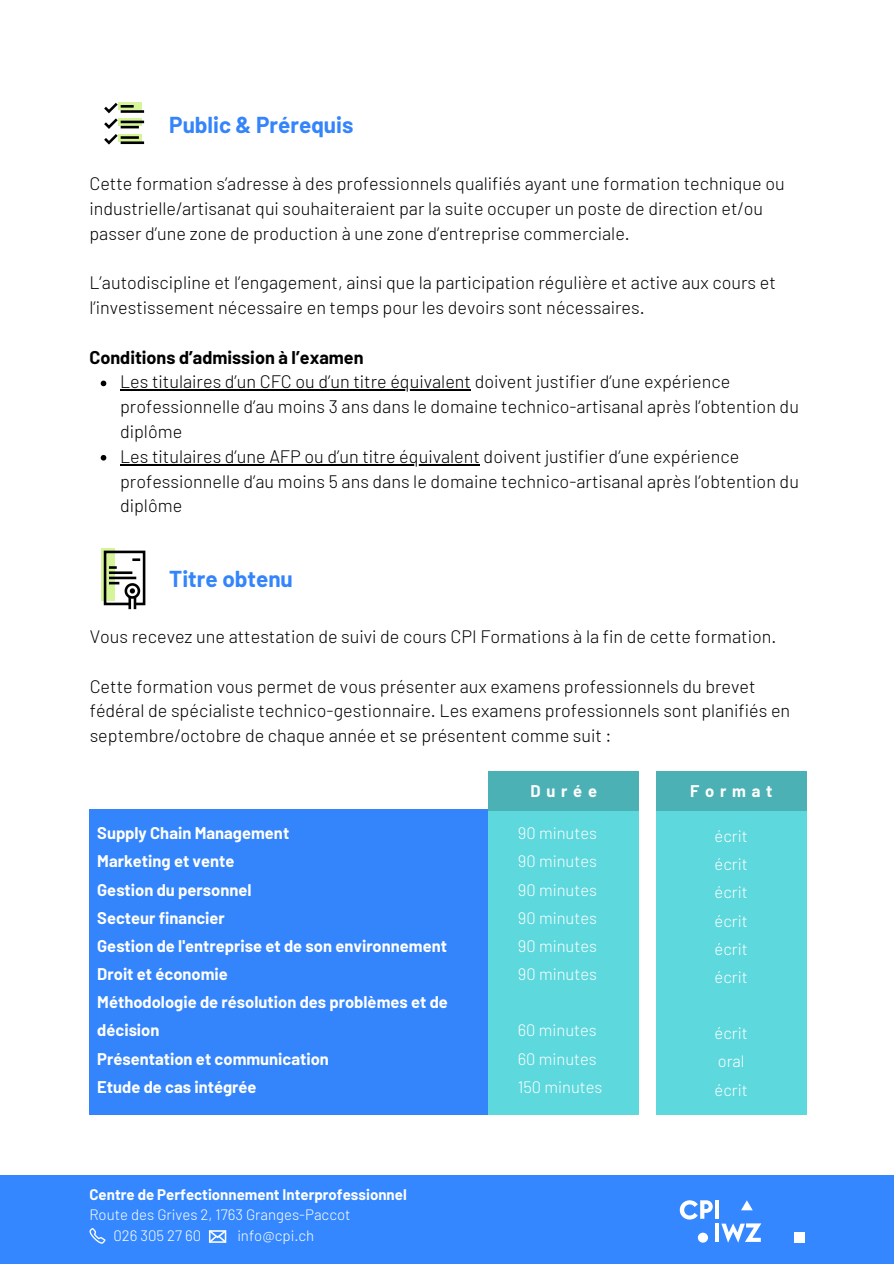
<style>
.page{position:relative;width:894px;height:1264px;background:#fff}
.page>*{position:absolute;margin:0;border:0;box-sizing:border-box;transform-origin:0 0}
.t1{font:700 22.5px "Barlow";color:#3484fc}
.t2{font:300 18px/24.8px "Barlow";color:#000}
.t3{font:700 18px "Barlow";color:#000}
.t4{font:700 16.5px/28.2px "Barlow";color:#fff}
.t5{font:300 16.5px "Barlow";color:#fff}
.t6{font:300 15px "Barlow";color:#fff}
.t7{font:700 15px "Barlow";color:#fff}
</style>
<div class="page">
<div style="left:0;top:1175px;width:893px;height:88px;background:#3487ff"></div>
<svg style="left:679px;top:1200px;width:33px;height:19px"></svg>
<hr style="left:715px;top:1200px;width:3px;height:18px;background:#fff">
<hr style="left:715px;top:1223px;width:3px;height:18px;background:#fff">
<svg style="left:721px;top:1223px;width:40px;height:19px"></svg>
<div style="left:794px;top:1232px;width:10px;height:10px;background:#fff"></div>
<div style="left:697px;top:1232px;width:10px;height:10px;background:#fff;border-radius:50%"></div>
<svg style="left:741px;top:1200px;width:11px;height:10px"></svg>
<svg style="left:89px;top:1228px;width:16px;height:15px"></svg>
<svg style="left:208px;top:1230px;width:19px;height:12px"></svg>
<div style="left:101px;top:548px;width:13px;height:52px;background:#d6f499"></div>
<svg style="left:102px;top:549px;width:44px;height:59px"></svg>
<div style="left:118px;top:102px;width:23px;height:8px;background:#d6f499"></div>
<div style="left:118px;top:118px;width:23px;height:8px;background:#9ae500;opacity:.4"></div>
<div style="left:118px;top:134px;width:23px;height:7px;background:#d6f499"></div>
<hr style="left:121px;top:110px;width:23px;height:3px;background:#000">
<hr style="left:121px;top:141px;width:23px;height:3px;background:#000">
<hr style="left:121px;top:121px;width:23px;height:2px;background:#000">
<svg style="left:104px;top:102px;width:35px;height:43px"></svg>
<hr style="left:121px;top:136px;width:18px;height:3px;background:#000">
<svg style="left:101px;top:380px;width:5px;height:6px"></svg>
<hr style="left:120px;top:389px;width:351px;height:2px;background:#000">
<svg style="left:101px;top:455px;width:5px;height:5px"></svg>
<hr style="left:120px;top:464px;width:360px;height:1px;background:#000">
<div style="left:89px;top:809px;width:536px;height:305px;background:#3484fc"></div>
<div style="left:488px;top:784px;width:151px;height:331px;background:#5dd8dd"></div>
<div style="left:488px;top:771px;width:150px;height:39px;background:#4cb1b5"></div>
<div style="left:655px;top:783px;width:151px;height:331px;background:#5dd8dd"></div>
<div style="left:655px;top:771px;width:151px;height:39px;background:#4cb1b5"></div>
<p class="t1" style="left:169px;top:111px;width:186px">Public &amp; Prérequis</p>
<p class="t2" style="left:89px;top:171px;width:696px">Cette formation s’adresse à des professionnels qualifiés ayant une formation technique ou industrielle/artisanat qui souhaiteraient par la suite occuper un poste de direction et/ou passer d’une zone de production à une zone d’entreprise commerciale.</p>
<p class="t2" style="left:89px;top:270px;width:687px">L’autodiscipline et l’engagement, ainsi que la participation régulière et active aux cours et l’investissement nécessaire en temps pour les devoirs sont nécessaires.</p>
<p class="t3" style="left:89px;top:346px;width:276px">Conditions d’admission à l’examen</p>
<p class="t2" style="left:120px;top:369px;width:680px">Les titulaires d’un CFC ou d’un titre équivalent doivent justifier d’une expérience professionnelle d’au moins 3 ans dans le domaine technico-artisanal après l’obtention du diplôme</p>
<p class="t2" style="left:120px;top:443px;width:680px">Les titulaires d’une AFP ou d’un titre équivalent doivent justifier d’une expérience professionnelle d’au moins 5 ans dans le domaine technico-artisanal après l’obtention du diplôme</p>
<p class="t1" style="left:169px;top:564px;width:125px">Titre obtenu</p>
<p class="t2" style="left:90px;top:623px;width:688px">Vous recevez une attestation de suivi de cours CPI Formations à la fin de cette formation.</p>
<p class="t2" style="left:90px;top:673px;width:701px">Cette formation vous permet de vous présenter aux examens professionnels du brevet fédéral de spécialiste technico-gestionnaire. Les examens professionnels sont planifiés en septembre/octobre de chaque année et se présentent comme suit :</p>
<p class="t4" style="left:97px;top:818px;width:193px">Supply Chain Management</p>
<p class="t4" style="left:97px;top:846px;width:139px">Marketing et vente</p>
<p class="t4" style="left:97px;top:874px;width:156px">Gestion du personnel</p>
<p class="t4" style="left:97px;top:903px;width:129px">Secteur financier</p>
<p class="t4" style="left:97px;top:931px;width:351px">Gestion de l'entreprise et de son environnement</p>
<p class="t4" style="left:97px;top:959px;width:132px">Droit et économie</p>
<p class="t4" style="left:97px;top:987px;width:352px">Méthodologie de résolution des problèmes et de décision</p>
<p class="t4" style="left:97px;top:1043px;width:233px">Présentation et communication</p>
<p class="t4" style="left:97px;top:1071px;width:161px">Etude de cas intégrée</p>
<p class="t7" style="left:89px;top:1184px;width:319px">Centre de Perfectionnement Interprofessionnel</p>
<p class="t6" style="left:89px;top:1205px;width:262px">Route des Grives 2, 1763 Granges-Paccot</p>
<p class="t6" style="left:113px;top:1225px;width:89px">026 305 27 60</p>
<p class="t6" style="left:237px;top:1225px;width:78px">info@cpi.ch</p>
<p class="t4" style="left:530px;top:776px;width:68px">Durée</p>
<p class="t4" style="left:689px;top:776px;width:84px">Format</p>
<p class="t5" style="left:517px;top:822px;width:81px">90 minutes</p>
<p class="t5" style="left:517px;top:850px;width:81px">90 minutes</p>
<p class="t5" style="left:517px;top:879px;width:81px">90 minutes</p>
<p class="t5" style="left:517px;top:907px;width:81px">90 minutes</p>
<p class="t5" style="left:517px;top:935px;width:81px">90 minutes</p>
<p class="t5" style="left:517px;top:963px;width:81px">90 minutes</p>
<p class="t5" style="left:517px;top:1019px;width:80px">60 minutes</p>
<p class="t5" style="left:517px;top:1047px;width:80px">60 minutes</p>
<p class="t5" style="left:517px;top:1076px;width:86px">150 minutes</p>
<p class="t5" style="left:714px;top:825px;width:35px">écrit</p>
<p class="t5" style="left:714px;top:853px;width:35px">écrit</p>
<p class="t5" style="left:714px;top:881px;width:35px">écrit</p>
<p class="t5" style="left:714px;top:910px;width:35px">écrit</p>
<p class="t5" style="left:714px;top:938px;width:35px">écrit</p>
<p class="t5" style="left:714px;top:966px;width:35px">écrit</p>
<p class="t5" style="left:714px;top:1022px;width:35px">écrit</p>
<p class="t5" style="left:717px;top:1050px;width:28px">oral</p>
<p class="t5" style="left:714px;top:1079px;width:35px">écrit</p>
</div>
